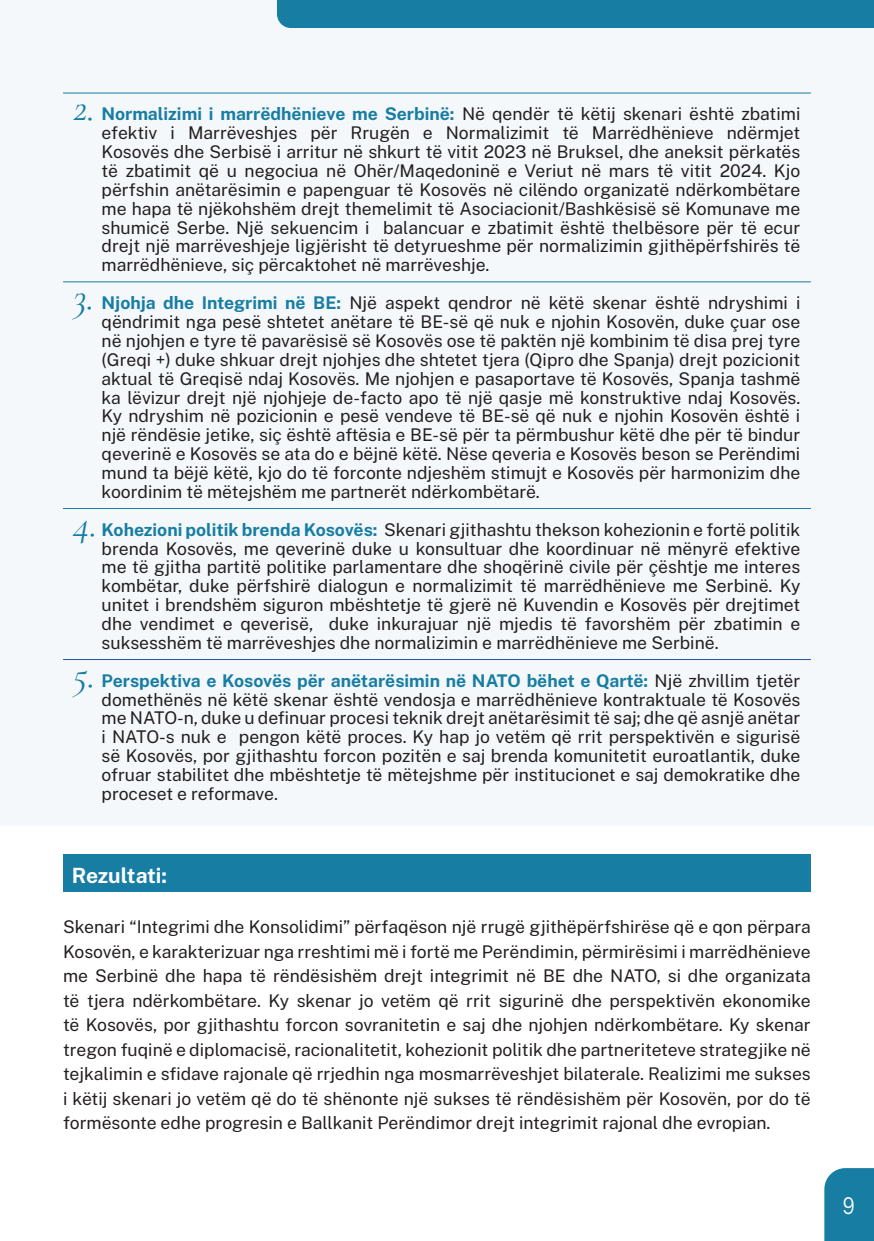
<style>
.page{position:relative;width:874px;height:1241px;background:#fff}
.page>*{position:absolute;margin:0;border:0;box-sizing:border-box;transform-origin:0 0}
.t1{font:300 23.1px "Public Sans";color:#fff;scale:.83 1}
.Heading_2{font:100 21px "Public Sans";letter-spacing:-.01em;color:#fff}
.t2{font:17.5px/18.9px "Public Sans";color:#231f20;text-align:justify}
.s1{font-family:"Cormorant Garamond";font-style:italic;font-size:38.5px;color:#177da3}
.s2{font-weight:100;color:#177da3}
</style>
<div class="page">
<div style="left:0;top:0;width:873px;height:825px;background:#f4f8fa"></div>
<div style="left:824px;top:1168px;width:49px;height:72px;background:#177da3"></div>
<hr style="left:63px;top:659px;width:747px;height:1px;background:#2354a1">
<hr style="left:63px;top:93px;width:747px;height:1px;background:#177da3">
<hr style="left:63px;top:281px;width:747px;height:1px;background:#177da3">
<hr style="left:63px;top:508px;width:747px;height:1px;background:#177da3">
<div style="left:63px;top:853px;width:747px;height:38px;background:#177da3"></div>
<div style="left:277px;top:0;width:596px;height:28px;background:#177da3"></div>
<p class="t2" style="left:102px;top:103px;width:700px;text-indent:-28px"><span class="s1">2.</span> <span class="s2">Normalizimi i marrëdhënieve me Serbinë:</span> Në qendër të këtij skenari është zbatimi efektiv i Marrëveshjes për Rrugën e Normalizimit të Marrëdhënieve ndërmjet Kosovës dhe Serbisë i arritur në shkurt të vitit 2023 në Bruksel, dhe aneksit përkatës të zbatimit që u negociua në Ohër/Maqedoninë e Veriut në mars të vitit 2024. Kjo përfshin anëtarësimin e papenguar të Kosovës në cilëndo organizatë ndërkombëtare me hapa të njëkohshëm drejt themelimit të Asociacionit/Bashkësisë së Komunave me shumicë Serbe. Një sekuencim i balancuar e zbatimit është thelbësore për të ecur drejt një marrëveshjeje ligjërisht të detyrueshme për normalizimin gjithëpërfshirës të marrëdhënieve, siç përcaktohet në marrëveshje.</p>
<p class="t2" style="left:102px;top:292px;width:700px;text-indent:-28px"><span class="s1">3.</span> <span class="s2">Njohja dhe Integrimi në BE:</span> Një aspekt qendror në këtë skenar është ndryshimi i qëndrimit nga pesë shtetet anëtare të BE-së që nuk e njohin Kosovën, duke çuar ose në njohjen e tyre të pavarësisë së Kosovës ose të paktën një kombinim të disa prej tyre (Greqi +) duke shkuar drejt njohjes dhe shtetet tjera (Qipro dhe Spanja) drejt pozicionit aktual të Greqisë ndaj Kosovës. Me njohjen e pasaportave të Kosovës, Spanja tashmë ka lëvizur drejt një njohjeje de-facto apo të një qasje më konstruktive ndaj Kosovës.<br>Ky ndryshim në pozicionin e pesë vendeve të BE-së që nuk e njohin Kosovën është i një rëndësie jetike, siç është aftësia e BE-së për ta përmbushur këtë dhe për të bindur qeverinë e Kosovës se ata do e bëjnë këtë. Nëse qeveria e Kosovës beson se Perëndimi mund ta bëjë këtë, kjo do të forconte ndjeshëm stimujt e Kosovës për harmonizim dhe koordinim të mëtejshëm me partnerët ndërkombëtarë.</p>
<p class="t2" style="left:102px;top:519px;width:700px;text-indent:-28px"><span class="s1">4.</span> <span class="s2">Kohezioni politik brenda Kosovës:</span> Skenari gjithashtu thekson kohezionin e fortë politik brenda Kosovës, me qeverinë duke u konsultuar dhe koordinuar në mënyrë efektive me të gjitha partitë politike parlamentare dhe shoqërinë civile për çështje me interes kombëtar, duke përfshirë dialogun e normalizimit të marrëdhënieve me Serbinë. Ky unitet i brendshëm siguron mbështetje të gjerë në Kuvendin e Kosovës për drejtimet dhe vendimet e qeverisë, duke inkurajuar një mjedis të favorshëm për zbatimin e suksesshëm të marrëveshjes dhe normalizimin e marrëdhënieve me Serbinë.</p>
<p class="t2" style="left:102px;top:670px;width:700px;text-indent:-28px"><span class="s1">5.</span> <span class="s2">Perspektiva e Kosovës për anëtarësimin në NATO bëhet e Qartë:</span> Një zhvillim tjetër domethënës në këtë skenar është vendosja e marrëdhënieve kontraktuale të Kosovës me NATO-n, duke u definuar procesi teknik drejt anëtarësimit të saj; dhe që asnjë anëtar i NATO-s nuk e pengon këtë proces. Ky hap jo vetëm që rrit perspektivën e sigurisë së Kosovës, por gjithashtu forcon pozitën e saj brenda komunitetit euroatlantik, duke ofruar stabilitet dhe mbështetje të mëtejshme për institucionet e saj demokratike dhe proceset e reformave.</p>
<p class="Heading_2" style="left:72px;top:860px;width:97px">Rezultati:</p>
<p class="t2" style="left:63px;top:913px;width:749px;line-height:24.5px">Skenari “Integrimi dhe Konsolidimi” përfaqëson një rrugë gjithëpërfshirëse që e qon përpara Kosovën, e karakterizuar nga rreshtimi më i fortë me Perëndimin, përmirësimi i marrëdhënieve me Serbinë dhe hapa të rëndësishëm drejt integrimit në BE dhe NATO, si dhe organizata të tjera ndërkombëtare. Ky skenar jo vetëm që rrit sigurinë dhe perspektivën ekonomike të Kosovës, por gjithashtu forcon sovranitetin e saj dhe njohjen ndërkombëtare. Ky skenar tregon fuqinë e diplomacisë, racionalitetit, kohezionit politik dhe partneriteteve strategjike në tejkalimin e sfidave rajonale që rrjedhin nga mosmarrëveshjet bilaterale. Realizimi me sukses i këtij skenari jo vetëm që do të shënonte një sukses të rëndësishëm për Kosovën, por do të formësonte edhe progresin e Ballkanit Perëndimor drejt integrimit rajonal dhe evropian.</p>
<p class="t1" style="left:842px;top:1189px;width:16px">9</p>
</div>
